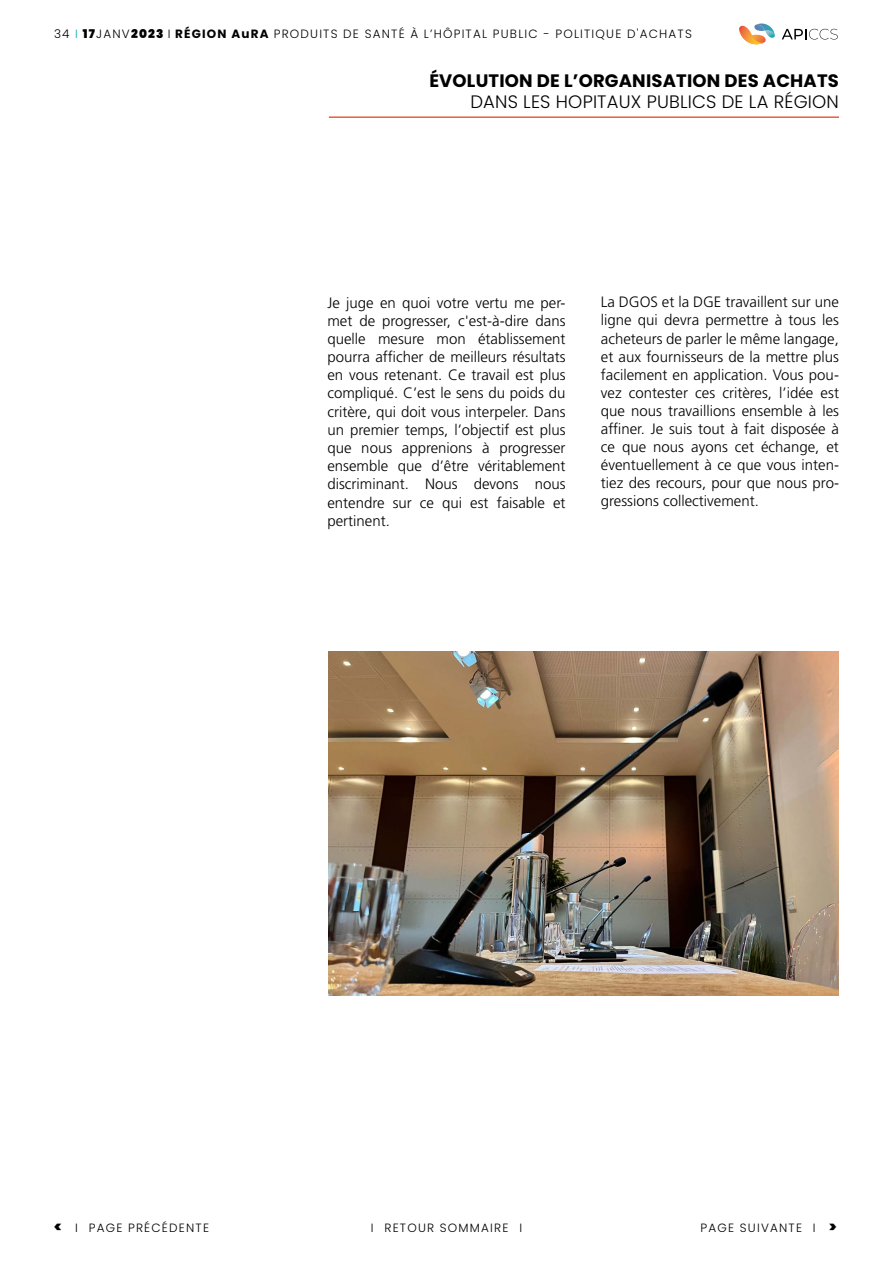
<style>
.page{position:relative;width:893px;height:1263px;background:#fff}
.page>*{position:absolute;margin:0;border:0;box-sizing:border-box;transform-origin:0 0}
.t1{font:700 18px "Poppins";letter-spacing:.01em;color:#000}
.t2{font:300 18px "Poppins";letter-spacing:.01em;color:#000}
.t3{font:300 15px/18.1px "Frutiger LT Std";color:#000;text-align:justify}
.t4{font:300 12px "Poppins";letter-spacing:.1em;color:#000}
.s1{color:#04afb3}
.s2{font-weight:900}
.s3{font-weight:700}
.s4{font-weight:900;font-size:15px}
</style>
<div class="page">
<svg style="left:739px;top:25px;width:27px;height:20px"></svg>
<img style="left:755px;top:35px;width:20px;height:3px">
<img style="left:755px;top:24px;width:20px;height:11px">
<svg style="left:782px;top:29px;width:56px;height:11px"></svg>
<hr style="left:329px;top:116px;width:510px;height:2px;background:#eb5d3b">
<img style="left:329px;top:652px;width:510px;height:343px">
<p class="t4" style="left:54px;top:27px;width:639px">34 <span class="s1">I</span> <span class="s2">17</span>JANV<span class="s2">2023</span> I <span class="s3">RÉGION AuRA</span> PRODUITS DE SANTÉ À L’HÔPITAL PUBLIC - POLITIQUE D'ACHATS</p>
<p class="t1" style="left:429px;top:70px;width:411px">ÉVOLUTION DE L’ORGANISATION DES ACHATS</p>
<p class="t2" style="left:470px;top:91px;width:370px">DANS LES HOPITAUX PUBLICS DE LA RÉGION</p>
<p class="t3" style="left:327px;top:293px;width:240px">Je juge en quoi votre vertu me per&shy;met de progresser, c'est-à-dire dans quelle mesure mon établissement pourra afficher de meilleurs résultats en vous retenant. Ce travail est plus compliqué. C’est le sens du poids du critère, qui doit vous interpeler. Dans un premier temps, l’objectif est plus que nous apprenions à progresser ensemble que d’être véritablement discriminant. Nous devons nous entendre sur ce qui est faisable et pertinent.</p>
<p class="t3" style="left:601px;top:293px;width:240px">La DGOS et la DGE travaillent sur une ligne qui devra permettre à tous les acheteurs de parler le même langage, et aux fournisseurs de la mettre plus facilement en application. Vous pou&shy;vez contester ces critères, l’idée est que nous travaillions ensemble à les affiner. Je suis tout à fait disposée à ce que nous ayons cet échange, et éventuellement à ce que vous inten&shy;tiez des recours, pour que nous pro&shy;gressions collectivement.</p>
<p class="t4" style="left:54px;top:1221px;width:157px"><span class="s4">&lt;</span> I PAGE PRÉCÉDENTE</p>
<p class="t4" style="left:701px;top:1221px;width:137px">PAGE SUIVANTE I <span class="s4">&gt;</span></p>
<p class="t4" style="left:371px;top:1221px;width:153px">I RETOUR SOMMAIRE I</p>
</div>
